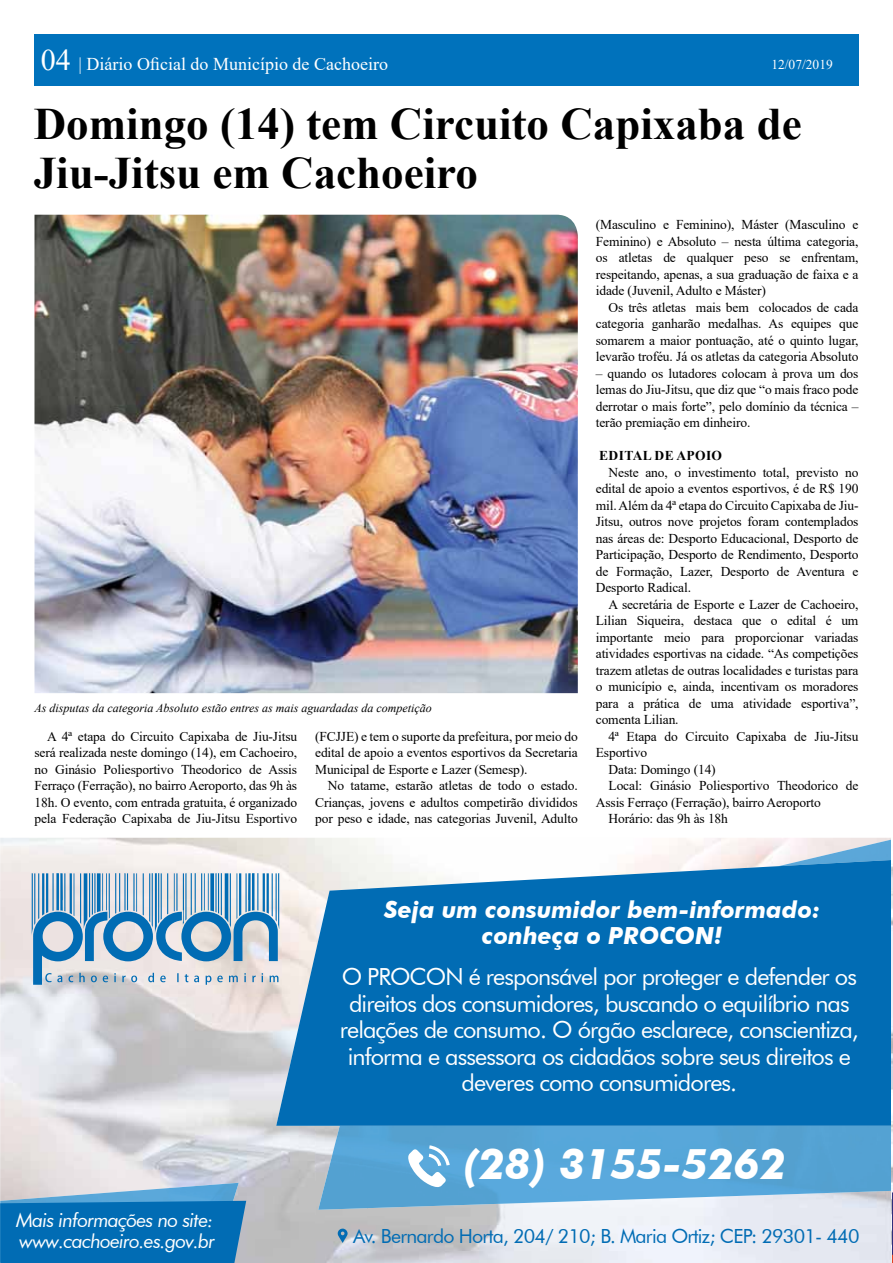
<style>
.page{position:relative;width:893px;height:1263px;background:#fff}
.page>*{position:absolute;margin:0;border:0;box-sizing:border-box;transform-origin:0 0}
.t1{font:700 45px/49.5px "Times New Roman";color:#000}
.t2{font:italic 700 42.45px "Futura BT";color:#fff}
.t3{font:23.55px/26.4px "Futura BT";letter-spacing:-.04em;color:#fff;text-align:center}
.t4{font:italic 700 23.55px/26.4px "Futura BT";color:#fff;text-align:center}
.t5{font:19.5px "Futura BT";letter-spacing:-.04em;color:#016cb4}
.t6{font:italic 19.5px/21px "Futura BT";letter-spacing:-.04em;color:#fff}
.t7{font:18px "Times New Roman";color:#fff}
.t8{font:13.5px/16.5px "Times New Roman";letter-spacing:-.01em;color:#000;text-align:justify}
.t9{font:700 13.5px "Times New Roman";letter-spacing:.025em;color:#000}
.t10{font:13.5px "Times New Roman";color:#fff}
.t11{font:italic 12px "Times New Roman";color:#000}
.s1{font-size:30px}
</style>
<div class="page">
<div style="left:34px;top:34px;width:824px;height:52px;background:#0072bc"></div>
<img style="left:0;top:890px;width:276px;height:107px">
<img style="left:315px;top:1126px;width:52px;height:137px">
<img style="left:367px;top:1210px;width:525px;height:53px">
<img style="left:778px;top:839px;width:113px;height:21px">
<img style="left:318px;top:1126px;width:574px;height:84px">
<svg style="left:408px;top:1145px;width:42px;height:42px"></svg>
<svg style="left:276px;top:860px;width:616px;height:266px;background:#1a79b9"></svg>
<svg style="left:32px;top:873px;width:247px;height:112px;background:#96b8d0"></svg>
<img style="left:0;top:1183px;width:239px;height:18px">
<div style="left:0;top:1201px;width:246px;height:62px;background:#016cb4"></div>
<svg style="left:338px;top:1228px;width:10px;height:15px"></svg>
<img style="left:34px;top:215px;width:544px;height:478px">
<img style="left:892px;top:866px;width:1px;height:307px">
<svg style="left:892px;top:1173px;width:1px;height:90px"></svg>
<h3 class="t7" style="left:41px;top:51px;width:349px"><span class="s1">04</span> | Diário Oficial do Município de Cachoeiro</h3>
<p class="t10" style="left:771px;top:54px;width:63px">12/07/2019</p>
<h1 class="t1" style="left:34px;top:97px;width:769px">Domingo (14) tem Circuito Capixaba de<br>Jiu-Jitsu em Cachoeiro</h1>
<p class="t11" style="left:34px;top:700px;width:399px">As disputas da categoria Absoluto estão entres as mais aguardadas da competição</p>
<p class="t8" style="left:34px;top:728px;width:264px;text-indent:13px">A 4ª etapa do Circuito Capixaba de Jiu-Jitsu será realizada neste domingo (14), em Cachoeiro, no Ginásio Poliesportivo Theodorico de Assis Ferraço (Ferração), no bairro Aeroporto, das 9h às 18h. O evento, com entrada gratuita, é organizado pela Federação Capixaba de Jiu-Jitsu Esportivo</p>
<p class="t8" style="left:315px;top:728px;width:264px">(FCJJE) e tem o suporte da prefeitura, por meio do edital de apoio a eventos esportivos da Secretaria Municipal de Esporte e Lazer (Semesp).</p>
<p class="t8" style="left:315px;top:777px;width:264px;text-indent:13px">No tatame, estarão atletas de todo o estado.<br>Crianças, jovens e adultos competirão divididos por peso e idade, nas categorias Juvenil, Adulto</p>
<p class="t8" style="left:596px;top:216px;width:264px">(Masculino e Feminino), Máster (Masculino e Feminino) e Absoluto – nesta última categoria, os atletas de qualquer peso se enfrentam, respeitando, apenas, a sua graduação de faixa e a idade (Juvenil, Adulto e Máster)</p>
<p class="t8" style="left:596px;top:298px;width:264px;text-indent:13px">Os três atletas mais bem colocados de cada categoria ganharão medalhas. As equipes que somarem a maior pontuação, até o quinto lugar, levarão troféu. Já os atletas da categoria Absoluto</p>
<p class="t8" style="left:596px;top:364px;width:264px">– quando os lutadores colocam à prova um dos lemas do Jiu-Jitsu, que diz que “o mais fraco pode derrotar o mais forte”, pelo domínio da técnica – terão premiação em dinheiro.</p>
<p class="t9" style="left:599px;top:446px;width:124px">EDITAL DE APOIO</p>
<p class="t8" style="left:596px;top:463px;width:264px;text-indent:13px">Neste ano, o investimento total, previsto no edital de apoio a eventos esportivos, é de R$ 190 mil. Além da 4ª etapa do Circuito Capixaba de Jiu-Jitsu, outros nove projetos foram contemplados nas áreas de: Desporto Educacional, Desporto de Participação, Desporto de Rendimento, Desporto de Formação, Lazer, Desporto de Aventura e Desporto Radical.</p>
<p class="t8" style="left:596px;top:595px;width:264px;text-indent:13px">A secretária de Esporte e Lazer de Cachoeiro, Lilian Siqueira, destaca que o edital é um importante meio para proporcionar variadas atividades esportivas na cidade. “As competições trazem atletas de outras localidades e turistas para o município e, ainda, incentivam os moradores para a prática de uma atividade esportiva”, comenta Lilian.</p>
<p class="t8" style="left:609px;top:727px;width:251px">4ª Etapa do Circuito Capixaba de Jiu-Jitsu</p>
<p class="t8" style="left:596px;top:744px;width:53px">Esportivo</p>
<p class="t8" style="left:609px;top:760px;width:109px">Data: Domingo (14)</p>
<p class="t8" style="left:609px;top:777px;width:251px">Local: Ginásio Poliesportivo Theodorico de</p>
<p class="t8" style="left:596px;top:793px;width:227px">Assis Ferraço (Ferração), bairro Aeroporto</p>
<p class="t8" style="left:609px;top:810px;width:121px">Horário: das 9h às 18h</p>
<h3 class="t4" style="left:384px;top:896px;width:438px">Seja um consumidor bem-informado: conheça o PROCON!</h3>
<p class="t3" style="left:340px;top:964px;width:520px">O PROCON é responsável por proteger e defender os direitos dos consumidores, buscando o equilíbrio nas relações de consumo. O órgão esclarece, conscientiza, informa e assessora os cidadãos sobre seus direitos e deveres como consumidores.</p>
<h3 class="t6" style="left:16px;top:1210px;width:201px">Mais informações no site: www.cachoeiro.es.gov.br</h3>
<h2 class="t2" style="left:464px;top:1138px;width:323px">(28) 3155-5262</h2>
<h3 class="t5" style="left:353px;top:1224px;width:508px">Av. Bernardo Horta, 204/ 210; B. Maria Ortiz; CEP: 29301- 440</h3>
</div>
